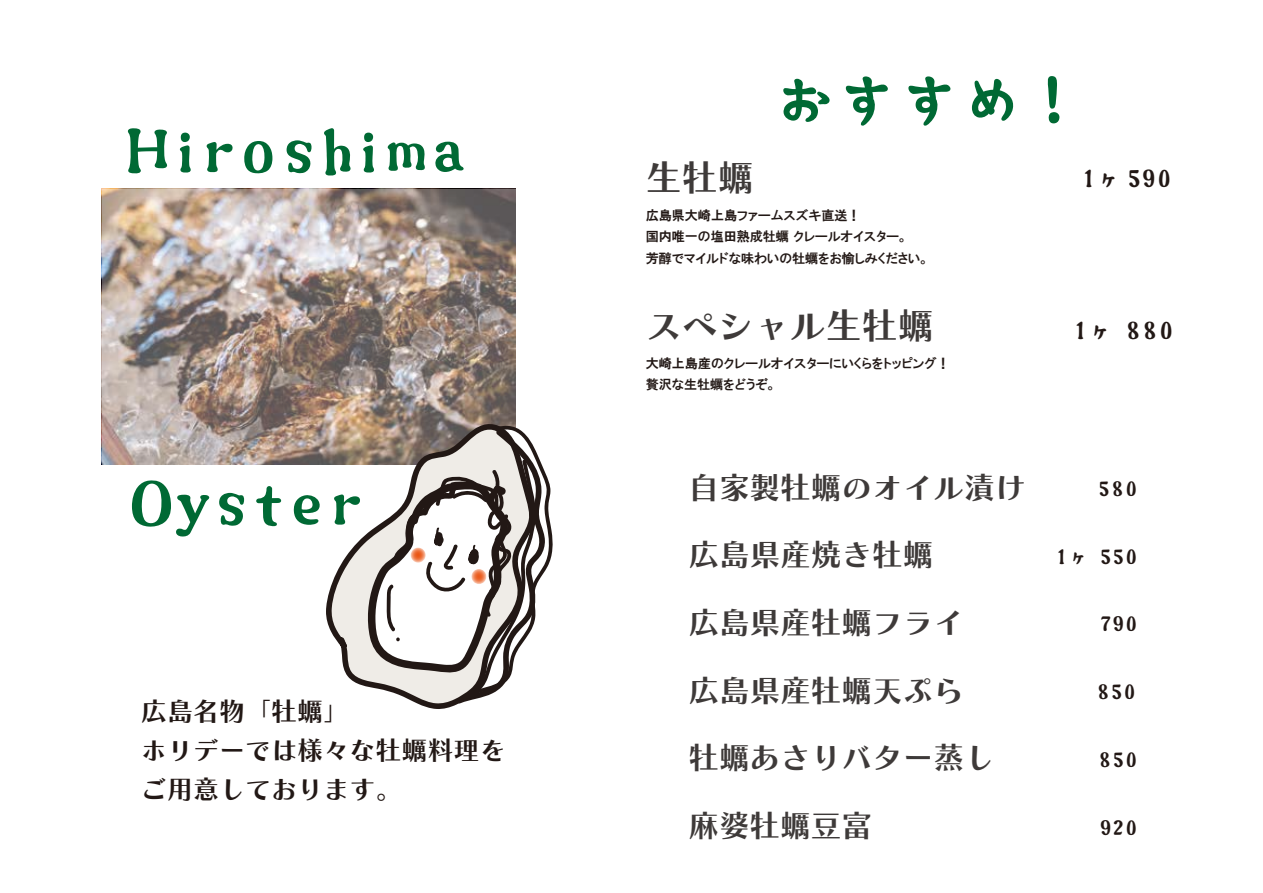
<style>
.page{position:relative;width:1263px;height:893px;background:#fff}
.page>*{position:absolute;margin:0;border:0;box-sizing:border-box;transform-origin:0 0}
.t1{font:62.55px "AB yurumin";color:#006934}
.t2{font:36px "Chiaro Std B";color:#3e3a39}
.t3{font:30.6px "Chiaro Std B";color:#3e3a39}
.t4{font:26.1px/39px "Chiaro Std B";color:#221815}
.t5{font:24.3px "AB yurumin";color:#221815}
.t6{font:20.7px "AB yurumin";color:#221815}
.t7{font:13.05px/21.6px "HGP Gothic E";color:#221815}
</style>
<div class="page">
<img style="left:102px;top:189px;width:413px;height:275px">
<svg style="left:326px;top:422px;width:190px;height:287px"></svg>
<svg style="left:367px;top:423px;width:186px;height:281px"></svg>
<svg style="left:411px;top:548px;width:15px;height:15px"></svg>
<svg style="left:471px;top:569px;width:15px;height:15px"></svg>
<h1 class="t1" style="left:122px;top:120px;width:346px">Hiroshima</h1>
<h1 class="t1" style="left:128px;top:473px;width:240px">Oyster</h1>
<h3 class="t4" style="left:141px;top:691px;width:366px">広島名物「牡蠣」<br>ホリデーでは様々な牡蠣料理をご用意しております。</h3>
<h1 class="t1" style="left:772px;top:69px;width:314px">おすすめ！</h1>
<h2 class="t2" style="left:646px;top:156px;width:109px">生牡蠣</h2>
<h3 class="t5" style="left:1081px;top:166px;width:93px">1ヶ 590</h3>
<p class="t7" style="left:646px;top:204px;width:285px">広島県大崎上島ファームスズキ直送！<br>国内唯一の塩田熟成牡蠣 クレールオイスター。<br>芳醇でマイルドな味わいの牡蠣をお愉しみください。</p>
<h2 class="t2" style="left:646px;top:304px;width:290px">スペシャル生牡蠣</h2>
<p class="t7" style="left:646px;top:352px;width:306px">大崎上島産のクレールオイスターにいくらをトッピング！贅沢な生牡蠣をどうぞ。</p>
<h3 class="t5" style="left:1073px;top:318px;width:41px">1ヶ</h3>
<h3 class="t5" style="left:1124px;top:318px;width:51px">880</h3>
<h3 class="t3" style="left:688px;top:469px;width:339px">自家製牡蠣のオイル漬け</h3>
<h3 class="t6" style="left:1097px;top:478px;width:42px">580</h3>
<h3 class="t3" style="left:688px;top:536px;width:247px">広島県産焼き牡蠣</h3>
<h3 class="t6" style="left:1055px;top:546px;width:84px">1ヶ 550</h3>
<h3 class="t3" style="left:688px;top:604px;width:277px">広島県産牡蠣フライ</h3>
<h3 class="t6" style="left:1099px;top:614px;width:41px">790</h3>
<h3 class="t3" style="left:688px;top:672px;width:277px">広島県産牡蠣天ぷら</h3>
<h3 class="t6" style="left:1096px;top:682px;width:42px">850</h3>
<h3 class="t3" style="left:688px;top:740px;width:308px">牡蠣あさりバター蒸し</h3>
<h3 class="t6" style="left:1097px;top:749px;width:42px">850</h3>
<h3 class="t3" style="left:688px;top:807px;width:185px">麻婆牡蠣豆富</h3>
<h3 class="t6" style="left:1099px;top:817px;width:41px">920</h3>
</div>
